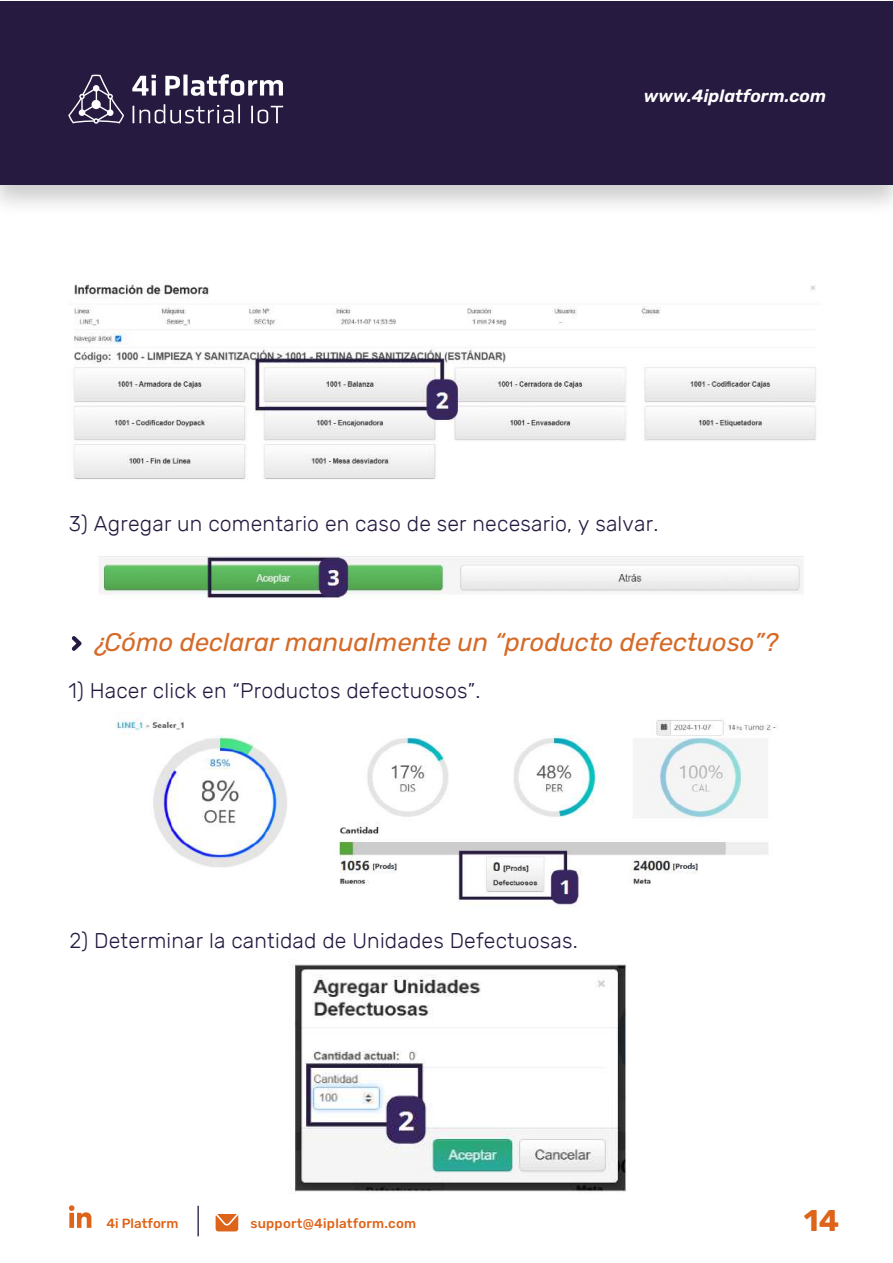
<style>
.page{position:relative;width:893px;height:1263px;background:#fff}
.page>*{position:absolute;margin:0;border:0;box-sizing:border-box;transform-origin:0 0}
.t1{font:700 30px "Rubik";color:#dd6418}
.t2{font:italic 25.5px "Rubik";color:#d56a28}
.t3{font:300 21.3px "Rubik";letter-spacing:.01em;color:#261a41}
.t4{font:italic 600 17.55px "Rubik";color:#fff}
.t5{font:500 13.35px "Rubik";letter-spacing:.015em;color:#dd6418}
</style>
<div class="page">
<div style="left:0;top:1px;width:893px;height:184px;background:#261a41"></div>
<svg style="left:132px;top:75px;width:24px;height:21px"></svg>
<svg style="left:165px;top:74px;width:118px;height:22px"></svg>
<svg style="left:133px;top:106px;width:1px;height:17px"></svg>
<svg style="left:140px;top:104px;width:100px;height:19px"></svg>
<svg style="left:251px;top:106px;width:32px;height:17px"></svg>
<svg style="left:68px;top:75px;width:56px;height:49px"></svg>
<svg style="left:216px;top:1214px;width:22px;height:17px"></svg>
<svg style="left:69px;top:1205px;width:22px;height:23px"></svg>
<hr style="left:197px;top:1206px;width:2px;height:30px;background:#261a41">
<img style="left:73px;top:284px;width:743px;height:196px">
<img style="left:98px;top:556px;width:706px;height:43px">
<svg style="left:72px;top:636px;width:10px;height:15px"></svg>
<img style="left:115px;top:714px;width:662px;height:192px">
<img style="left:288px;top:961px;width:338px;height:233px">
<p class="t4" style="left:644px;top:86px;width:184px">www.4iplatform.com</p>
<p class="t3" style="left:69px;top:512px;width:591px">3) Agregar un comentario en caso de ser necesario, y salvar.</p>
<p class="t2" style="left:91px;top:628px;width:688px">¿Cómo declarar manualmente un “producto defectuoso”?</p>
<p class="t3" style="left:68px;top:678px;width:414px">1) Hacer click en “Productos defectuosos”.</p>
<p class="t3" style="left:69px;top:929px;width:510px">2) Determinar la cantidad de Unidades Defectuosas.</p>
<p class="t5" style="left:107px;top:1215px;width:73px">4i Platform</p>
<p class="t5" style="left:250px;top:1215px;width:167px">support@4iplatform.com</p>
<h1 class="t1" style="left:804px;top:1204px;width:37px">14</h1>
</div>
